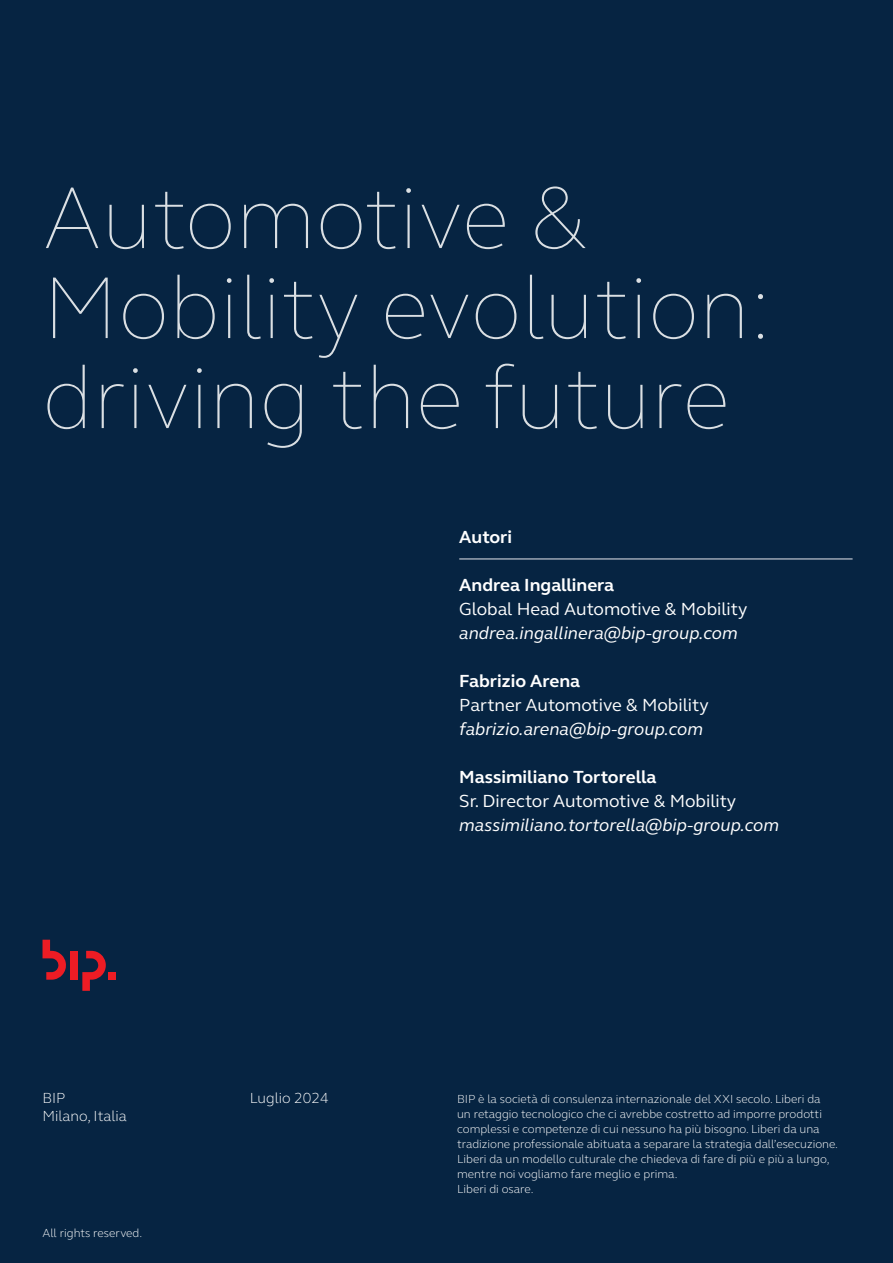
<style>
.page{position:relative;width:893px;height:1263px;background:#062442}
.page>*{position:absolute;margin:0;border:0;box-sizing:border-box;transform-origin:0 0}
.t1{font:100 90px/90px "FS Elliot Pro";color:#dadfe3}
.Body{font:italic 18px "FS Elliot Pro";color:#fff}
.Body-2{font:18px "FS Elliot Pro";color:#fff}
.Body-3{font:700 18px "FS Elliot Pro";color:#fff}
.t2{font:300 15px/18px "FS Elliot Pro";color:#fff}
.t3{font:300 12px/15px "FS Elliot Pro";color:#fff}
</style>
<div class="page">
<svg style="left:82px;top:951px;width:24px;height:40px"></svg>
<svg style="left:43px;top:940px;width:23px;height:40px"></svg>
<div style="left:70px;top:951px;width:8px;height:28px;background:#ed1c24"></div>
<div style="left:108px;top:972px;width:8px;height:7px;background:#ed1c24"></div>
<hr style="left:459px;top:558px;width:394px;height:2px;background:#9ca6b4">
<p class="t1" style="left:43px;top:169px;width:730px">Automotive &amp;<br>Mobility evolution: driving the future</p>
<p class="t2" style="left:43px;top:1088px;width:86px">BIP<br>Milano, Italia</p>
<p class="t2" style="left:250px;top:1088px;width:81px">Luglio 2024</p>
<p class="t3" style="left:43px;top:1225px;width:101px">All rights reserved.</p>
<p class="Body-3" style="left:459px;top:525px;width:54px">Autori</p>
<p class="Body-3" style="left:459px;top:573px;width:156px">Andrea Ingallinera</p>
<p class="Body-2" style="left:459px;top:597px;width:290px">Global Head Automotive &amp; Mobility</p>
<p class="Body" style="left:459px;top:621px;width:280px">andrea.ingallinera@bip-group.com</p>
<p class="Body-3" style="left:459px;top:669px;width:122px">Fabrizio Arena</p>
<p class="Body-2" style="left:459px;top:693px;width:251px">Partner Automotive &amp; Mobility</p>
<p class="Body" style="left:459px;top:717px;width:245px">fabrizio.arena@bip-group.com</p>
<p class="Body-3" style="left:459px;top:765px;width:199px">Massimiliano Tortorella</p>
<p class="Body-2" style="left:459px;top:789px;width:279px">Sr. Director Automotive &amp; Mobility</p>
<p class="Body" style="left:459px;top:813px;width:321px">massimiliano.tortorella@bip-group.com</p>
<p class="t3" style="left:457px;top:1091px;width:382px">BIP è la società di consulenza internazionale del XXI secolo. Liberi da<br>un retaggio tecnologico che ci avrebbe costretto ad imporre prodotti complessi e competenze di cui nessuno ha più bisogno. Liberi da una tradizione professionale abituata a separare la strategia dall’esecuzione.<br>Liberi da un modello culturale che chiedeva di fare di più e più a lungo, mentre noi vogliamo fare meglio e prima.<br>Liberi di osare.</p>
</div>
